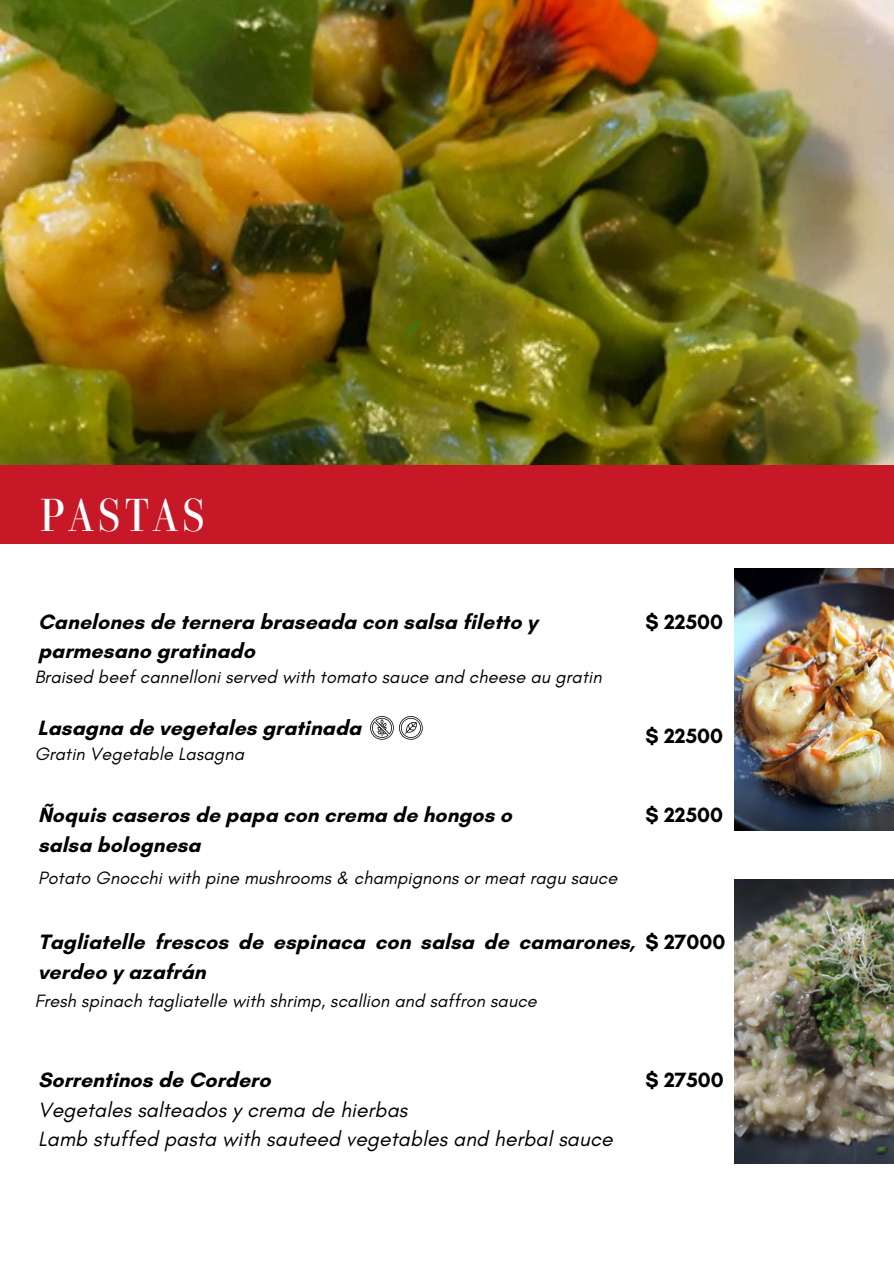
<style>
.page{position:relative;width:894px;height:1264px;background:#fff}
.page>*{position:absolute;margin:0;border:0;box-sizing:border-box;transform-origin:0 0}
.t1{font:44.55px "Parmigiano Headline HL";letter-spacing:.085em;color:#fff}
.t2{font:700 21.15px/29.2px "Glacial Indifference";letter-spacing:.005em;color:#000}
.t3{font:italic 21.15px/29.2px "Glacial Indifference";letter-spacing:.005em;color:#000}
.t4{font:700 21px/29.2px "Glacial Indifference";letter-spacing:.005em;color:#000}
.t5{font:italic 18.15px "Glacial Indifference";letter-spacing:.005em;color:#000}
.s1{font-weight:700;font-style:normal}
</style>
<div class="page">
<img style="left:0;top:0;width:893px;height:465px">
<img style="left:403px;top:323px;width:16px;height:16px">
<div style="left:0;top:465px;width:893px;height:78px;background:#c71827"></div>
<img style="left:734px;top:568px;width:159px;height:262px">
<svg style="left:370px;top:716px;width:52px;height:23px"></svg>
<img style="left:734px;top:879px;width:159px;height:284px">
<p class="t1" style="left:40px;top:486px;width:167px">PASTAS</p>
<h2 class="t2" style="left:38px;top:607px;width:500px">Canelones de ternera braseada con salsa filetto y parmesano gratinado</h2>
<h2 class="t5" style="left:35px;top:665px;width:568px">Braised beef cannelloni served with tomato sauce and cheese au gratin</h2>
<p class="t2" style="left:37px;top:713px;width:325px">Lasagna de vegetales gratinada</p>
<h2 class="t5" style="left:35px;top:742px;width:211px">Gratin Vegetable Lasagna</h2>
<h2 class="t4" style="left:38px;top:800px;width:475px">Ñoquis caseros de papa con crema de hongos o salsa bolognesa</h2>
<h2 class="t5" style="left:38px;top:866px;width:580px">Potato Gnocchi with pine mushrooms &amp; champignons or meat ragu sauce</h2>
<p class="t4" style="left:645px;top:607px;width:79px">$ 22500</p>
<p class="t4" style="left:645px;top:721px;width:79px">$ 22500</p>
<h1 class="t4" style="left:645px;top:800px;width:79px">$ 22500</h1>
<p class="t2" style="left:38px;top:927px;width:598px">Tagliatelle frescos de espinaca con salsa de camarones, verdeo y azafrán</p>
<p class="t5" style="left:35px;top:989px;width:503px">Fresh spinach tagliatelle with shrimp, scallion and saffron sauce</p>
<h2 class="t4" style="left:645px;top:927px;width:81px">$ 27000</h2>
<h2 class="t3" style="left:38px;top:1065px;width:576px"><span class="s1">Sorrentinos de Cordero<br></span>Vegetales salteados y crema de hierbas<br>Lamb stuffed pasta with sauteed vegetables and herbal sauce</h2>
<p class="t4" style="left:645px;top:1065px;width:80px">$ 27500</p>
</div>
